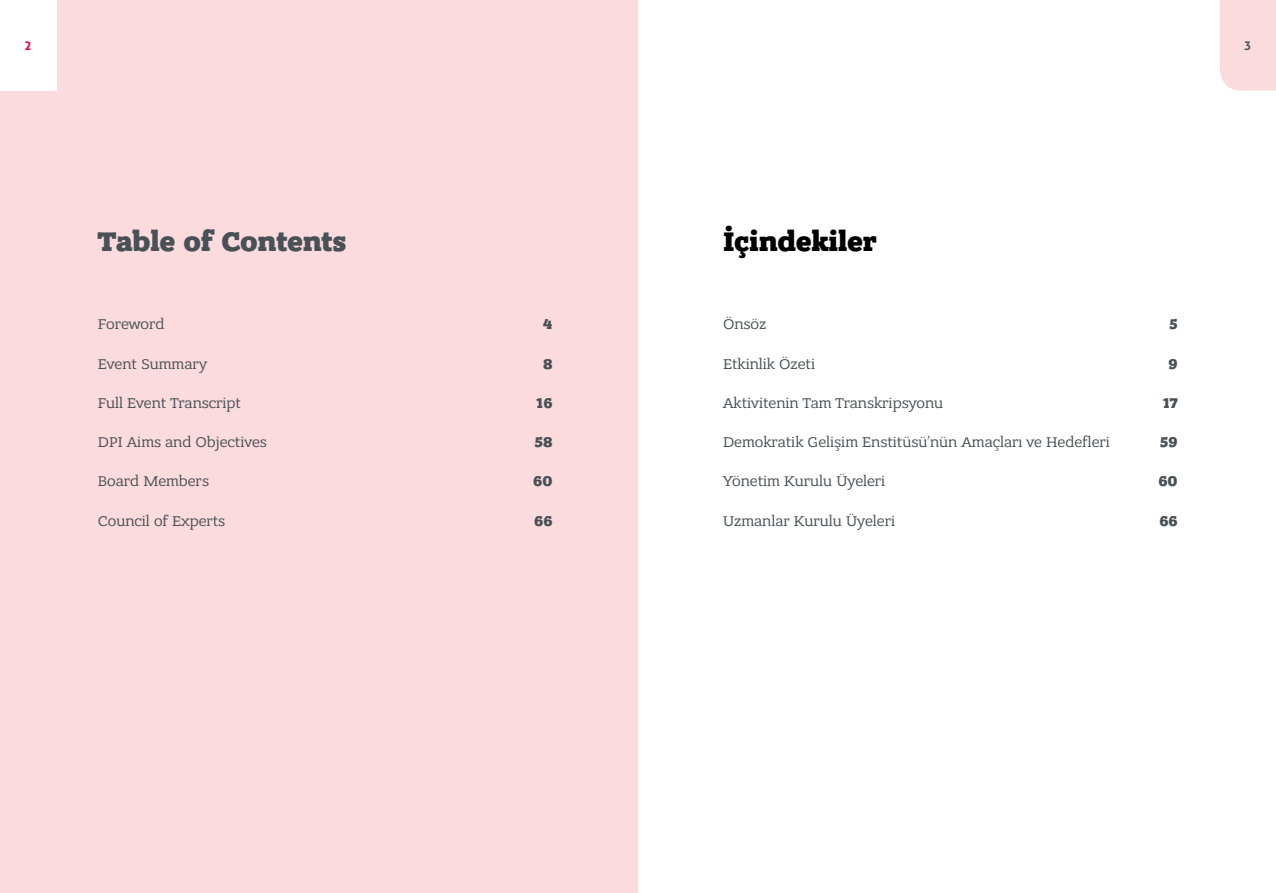
<style>
.page{position:relative;width:1276px;height:893px;background:#fff}
.page>*{position:absolute;margin:0;border:0;box-sizing:border-box;transform-origin:0 0}
.t1{font:800 28.5px "Bandera Pro";color:#485156}
.t2{font:800 28.5px "Bandera Pro";color:#000}
.t3{font:15px "Bandera Pro";color:#485156}
.t4{font:800 15px "Bandera Pro";color:#485156}
.t5{font:700 12px "Aller";color:#e50056}
.t6{font:700 12px "Aller";color:#485156}
</style>
<div class="page">
<div style="left:0;top:0;width:638px;height:893px;background:#fbdbdd"></div>
<div style="left:0;top:0;width:56px;height:91px;background:#fff"></div>
<div style="left:1220px;top:0;width:56px;height:91px;background:#fbdbdd"></div>
<p class="t5" style="left:24px;top:38px;width:9px">2</p>
<p class="t6" style="left:1244px;top:38px;width:9px">3</p>
<h1 class="t1" style="left:98px;top:223px;width:250px">Table of Contents</h1>
<p class="t3" style="left:98px;top:315px;width:68px">Foreword</p>
<p class="t4" style="left:543px;top:315px;width:11px">4</p>
<p class="t3" style="left:98px;top:354px;width:111px">Event Summary</p>
<p class="t4" style="left:543px;top:354px;width:11px">8</p>
<p class="t3" style="left:98px;top:394px;width:145px">Full Event Transcript</p>
<p class="t4" style="left:536px;top:393px;width:18px">16</p>
<p class="t3" style="left:98px;top:433px;width:171px">DPI Aims and Objectives</p>
<p class="t4" style="left:534px;top:433px;width:20px">58</p>
<p class="t3" style="left:98px;top:472px;width:113px">Board Members</p>
<p class="t4" style="left:533px;top:472px;width:21px">60</p>
<p class="t3" style="left:98px;top:511px;width:129px">Council of Experts</p>
<p class="t4" style="left:534px;top:511px;width:20px">66</p>
<h1 class="t2" style="left:723px;top:223px;width:155px">İçindekiler</h1>
<p class="t3" style="left:723px;top:315px;width:45px">Önsöz</p>
<p class="t4" style="left:1169px;top:315px;width:10px">5</p>
<p class="t3" style="left:723px;top:354px;width:94px">Etkinlik Özeti</p>
<p class="t4" style="left:1168px;top:354px;width:11px">9</p>
<p class="t3" style="left:723px;top:394px;width:222px">Aktivitenin Tam Transkripsyonu</p>
<p class="t4" style="left:1162px;top:393px;width:16px">17</p>
<p class="t3" style="left:723px;top:433px;width:388px">Demokratik Gelişim Enstitüsü’nün Amaçları ve Hedefleri</p>
<p class="t4" style="left:1160px;top:433px;width:19px">59</p>
<p class="t3" style="left:723px;top:472px;width:164px">Yönetim Kurulu Üyeleri</p>
<p class="t4" style="left:1158px;top:472px;width:21px">60</p>
<p class="t3" style="left:723px;top:511px;width:173px">Uzmanlar Kurulu Üyeleri</p>
<p class="t4" style="left:1159px;top:511px;width:20px">66</p>
</div>
